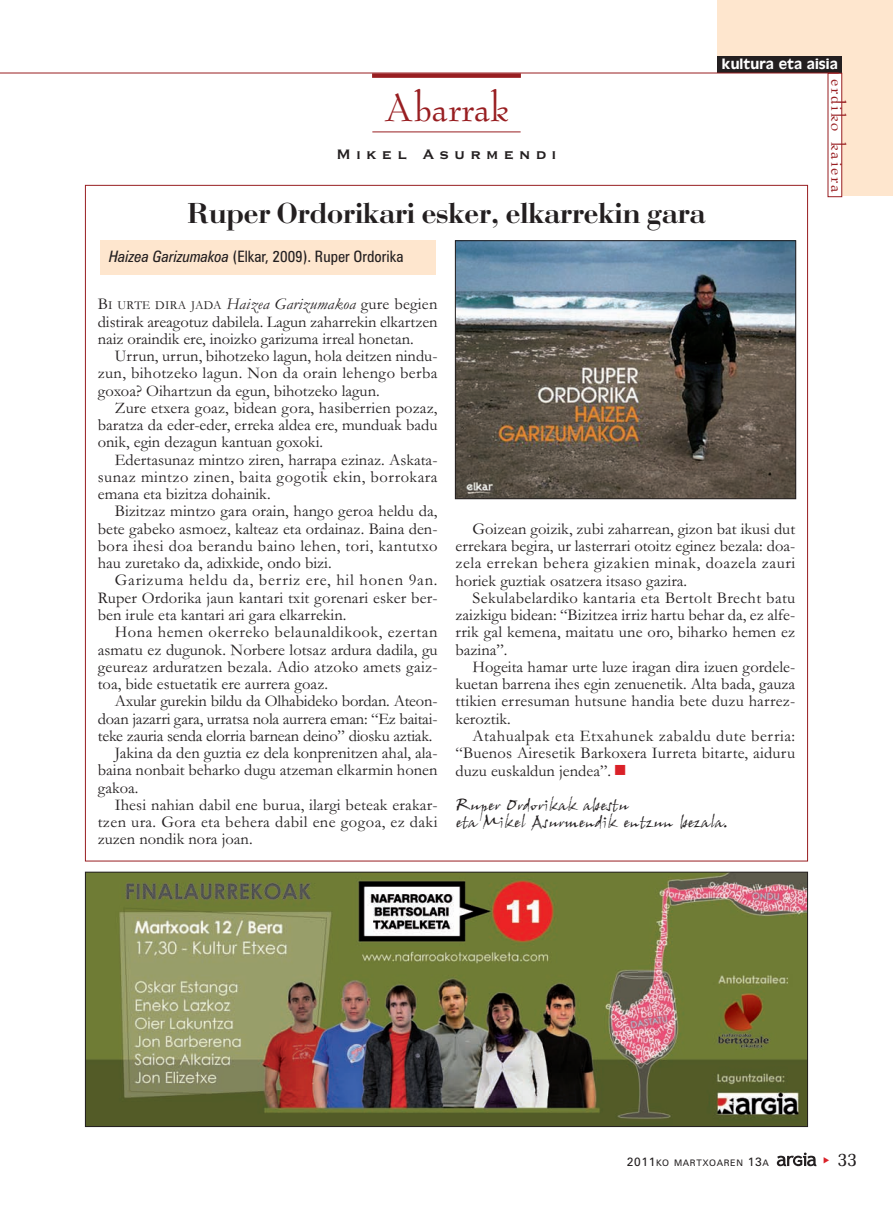
<style>
.page{position:relative;width:893px;height:1212px;background:#fff}
.page>*{position:absolute;margin:0;border:0;box-sizing:border-box;transform-origin:0 0}
.t1{font:45px "Bernadette";color:#981e21}
.t2{font:30px "Bodoni";color:#231f20}
.t3{font:21px "Bernadette";letter-spacing:.09em;color:#981e21}
.t4{font:19.5px "Memoir";color:#231f20}
.t5{font:700 18px "Copperplate Gothic BT";letter-spacing:.255em;color:#231f20}
.t6{font:16.5px/17.2px "Garamond";color:#231f20;text-align:justify}
.t7{font:16.5px/17.2px "John Handy LET Plain 10";color:#231f20}
.t8{font:16.5px "Garamond";letter-spacing:.025em;color:#231f20}
.t9{font:condensed 15.75px "Zurich BT";color:#231f20}
.t10{font:15px "Antique Olive";letter-spacing:.005em;color:#fff}
.t11{font:9px "Zurich BT";letter-spacing:.075em;color:#231f20}
.s1{font-style:italic}
.s2{font-size:12.3px}
.s3{color:#da2128}
.s4{font-size:12px}
</style>
<div class="page">
<svg style="left:777px;top:1152px;width:39px;height:14px"></svg>
<div style="left:717px;top:0;width:158px;height:59px;background:#fee6ce"></div>
<div style="left:835px;top:0;width:58px;height:196px;background:#fee6ce"></div>
<div style="left:717px;top:57px;width:125px;height:16px;background:#231f20"></div>
<div style="left:828px;top:74px;width:13px;height:122px;background:#fff"></div>
<div style="left:828px;top:73px;width:14px;height:124px;border:1px solid #981e21"></div>
<hr style="left:0;top:73px;width:839px;height:1px;background:#981e21">
<img style="left:87px;top:874px;width:719px;height:251px">
<div style="left:85px;top:872px;width:723px;height:255px;border:1px solid #231f20"></div>
<hr style="left:372px;top:132px;width:149px;height:1px;background:#981e21">
<div style="left:372px;top:73px;width:149px;height:5px;background:#981e21"></div>
<div style="left:100px;top:240px;width:336px;height:35px;background:#fee6ce"></div>
<img style="left:457px;top:242px;width:337px;height:255px">
<div style="left:455px;top:240px;width:341px;height:259px;border:1px solid #231f20"></div>
<h1 class="t1" style="left:384px;top:89px;width:126px">Abarrak</h1>
<p class="t5" style="left:336px;top:142px;width:222px">Mikel Asurmendi</p>
<h2 class="t2" style="left:188px;top:203px;width:519px">Ruper Ordorikari esker, elkarrekin gara</h2>
<p class="t9" style="left:109px;top:250px;width:296px"><span class="s1">Haizea Garizumakoa</span> (Elkar, 2009). Ruper Ordorika</p>
<p class="t10" style="left:722px;top:59px;width:117px">kultura eta aisia</p>
<p class="t3" style="left:846px;top:79px;width:116px;rotate:90deg">erdiko kaiera</p>
<p class="t6" style="left:98px;top:297px;width:341px">B<span class="s2">I URTE DIRA JADA</span> <span class="s1">Haizea Garizumakoa</span> gure begien distirak areagotuz dabilela. Lagun zaharrekin elkartzen naiz oraindik ere, inoizko garizuma irreal honetan.</p>
<p class="t6" style="left:98px;top:349px;width:341px;text-indent:17px">Urrun, urrun, bihotzeko lagun, hola deitzen nindu&shy;zun, bihotzeko lagun. Non da orain lehengo berba goxoa? Oihartzun da egun, bihotzeko lagun.</p>
<p class="t6" style="left:98px;top:401px;width:341px;text-indent:17px">Zure etxera goaz, bidean gora, hasiberrien pozaz, baratza da eder-eder, erreka aldea ere, munduak badu onik, egin dezagun kantuan goxoki.</p>
<p class="t6" style="left:98px;top:453px;width:341px;text-indent:17px">Edertasunaz mintzo ziren, harrapa ezinaz. Askata&shy;sunaz mintzo zinen, baita gogotik ekin, borrokara emana eta bizitza dohainik.</p>
<p class="t6" style="left:98px;top:504px;width:341px;text-indent:17px">Bizitzaz mintzo gara orain, hango geroa heldu da, bete gabeko asmoez, kalteaz eta ordainaz. Baina den&shy;bora ihesi doa berandu baino lehen, tori, kantutxo hau zuretako da, adixkide, ondo bizi.</p>
<p class="t6" style="left:98px;top:573px;width:341px;text-indent:17px">Garizuma heldu da, berriz ere, hil honen 9an.<br>Ruper Ordorika jaun kantari txit gorenari esker ber&shy;ben irule eta kantari ari gara elkarrekin.</p>
<p class="t6" style="left:98px;top:625px;width:341px;text-indent:17px">Hona hemen okerreko belaunaldikook, ezertan asmatu ez dugunok. Norbere lotsaz ardura dadila, gu geureaz arduratzen bezala. Adio atzoko amets gaiz&shy;toa, bide estuetatik ere aurrera goaz.</p>
<p class="t6" style="left:115px;top:694px;width:324px">Axular gurekin bildu da Olhabideko bordan. Ateon-</p>
<p class="t6" style="left:98px;top:712px;width:341px">doan jazarri gara, urratsa nola aurrera eman: “Ez baitai-</p>
<p class="t6" style="left:98px;top:729px;width:336px">teke zauria senda elorria barnean deino” diosku aztiak.</p>
<p class="t6" style="left:115px;top:746px;width:324px">Jakina da den guztia ez dela konprenitzen ahal, ala-</p>
<p class="t6" style="left:98px;top:763px;width:341px">baina nonbait beharko dugu atzeman elkarmin honen</p>
<p class="t6" style="left:98px;top:781px;width:42px">gakoa.</p>
<p class="t6" style="left:115px;top:798px;width:324px">Ihesi nahian dabil ene burua, ilargi beteak erakar-</p>
<p class="t8" style="left:98px;top:816px;width:341px">tzen ura. Gora eta behera dabil ene gogoa, ez daki</p>
<p class="t6" style="left:98px;top:832px;width:156px">zuzen nondik nora joan.</p>
<p class="t6" style="left:455px;top:522px;width:341px;text-indent:17px">Goizean goizik, zubi zaharrean, gizon bat ikusi dut errekara begira, ur lasterrari otoitz eginez bezala: doa&shy;zela errekan behera gizakien minak, doazela zauri horiek guztiak osatzera itsaso gazira.</p>
<p class="t6" style="left:455px;top:591px;width:341px;text-indent:17px">Sekulabelardiko kantaria eta Bertolt Brecht batu zaizkigu bidean: “Bizitzea irriz hartu behar da, ez alfe&shy;rrik gal kemena, maitatu une oro, biharko hemen ez bazina”.</p>
<p class="t6" style="left:455px;top:660px;width:341px;text-indent:17px">Hogeita hamar urte luze iragan dira izuen gordele&shy;kuetan barrena ihes egin zenuenetik. Alta bada, gauza ttikien erresuman hutsune handia bete duzu harrez&shy;keroztik.</p>
<p class="t6" style="left:455px;top:729px;width:341px;text-indent:17px">Atahualpak eta Etxahunek zabaldu dute berria: “Buenos Airesetik Barkoxera Iurreta bitarte, aiduru duzu euskaldun jendea”. <span class="s3">■</span></p>
<p class="t7" style="left:455px;top:798px;width:276px">Ruper-Ordorikak-abestu&shy;eta-Mikel-Asurmendik-entzun-bezala.</p>
<p class="t11" style="left:627px;top:1160px;width:144px"><span class="s4">2011</span>KO MARTXOAREN <span class="s4">13</span>A</p>
<p class="t4" style="left:837px;top:1151px;width:22px">33</p>
</div>
